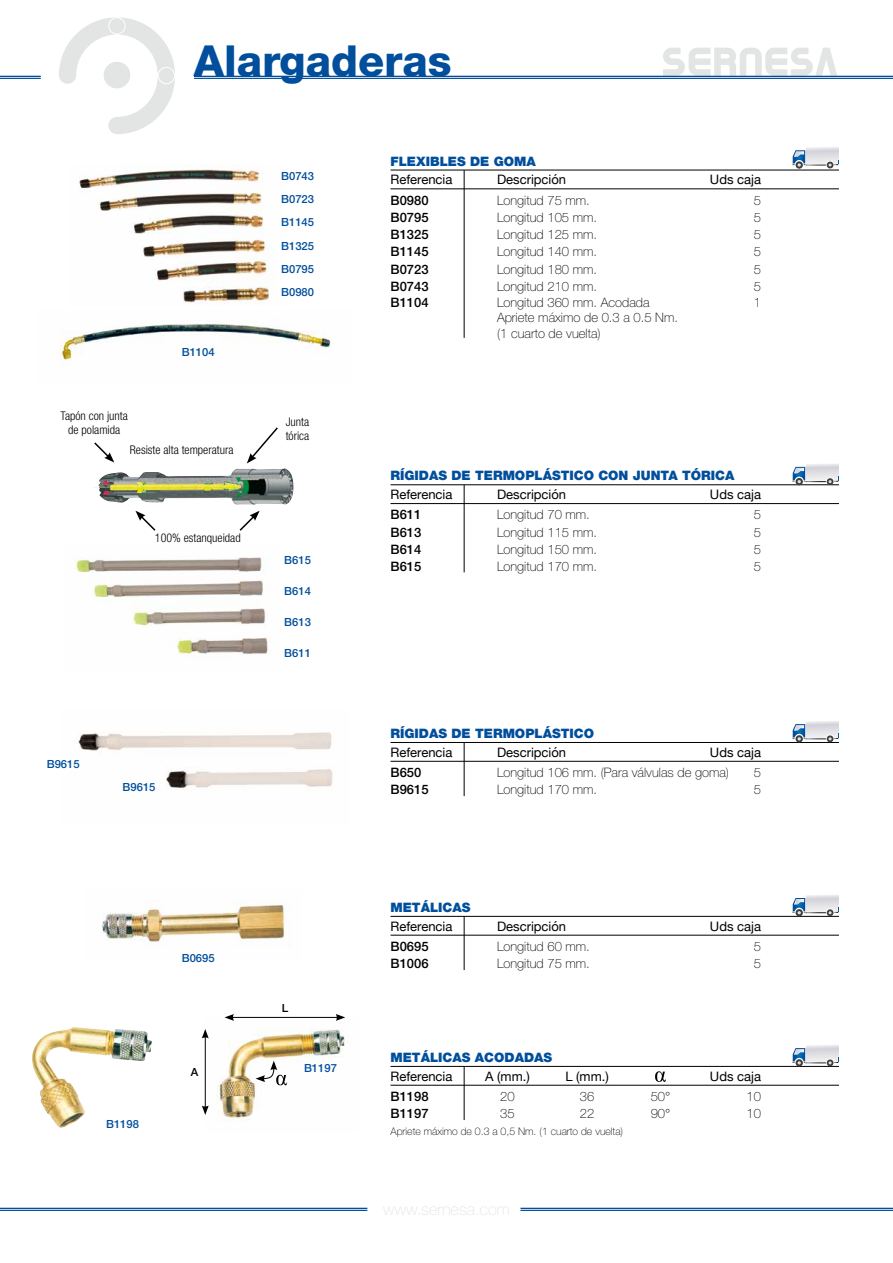
<style>
.page{position:relative;width:893px;height:1263px;background:#fff}
.page>*{position:absolute;margin:0;border:0;box-sizing:border-box;transform-origin:0 0}
.t1{font:800 42.75px "Helvetica Neue LT";color:#004e9c}
.t2{font:100 13.05px/15.6px "Helvetica Neue LT";color:#000}
.t3{font:13.05px "Helvetica Neue";color:#000}
.t4{font:900 13.05px "Helvetica Neue LT";color:#004e9c}
.t5{font:500 13.05px "Helvetica Neue LT";color:#000}
.t6{font:300 condensed 12px/14.4px "Helvetica Neue LT";color:#000;text-align:center}
.t7{font:500 11.25px/23.2px "Helvetica Neue LT";color:#004e9c;text-align:justify}
.t8{font:500 11.25px "Helvetica Neue LT";color:#000}
.t9{font:100 10.5px "Helvetica Neue LT";color:#000}
</style>
<div class="page">
<hr style="left:0;top:76px;width:41px;height:1px;background:#004e9c">
<hr style="left:0;top:78px;width:41px;height:1px;background:#004e9c">
<svg style="left:59px;top:17px;width:116px;height:117px"></svg>
<div style="left:159px;top:68px;width:15px;height:15px;background:#e3e4e4;border-radius:50%"></div>
<svg style="left:663px;top:48px;width:174px;height:28px"></svg>
<hr style="left:194px;top:76px;width:699px;height:1px;background:#004e9c">
<hr style="left:194px;top:78px;width:699px;height:1px;background:#004e9c">
<hr style="left:0;top:1208px;width:367px;height:1px;background:#004e9c">
<hr style="left:0;top:1210px;width:367px;height:1px;background:#004e9c">
<hr style="left:520px;top:1208px;width:373px;height:1px;background:#004e9c">
<hr style="left:520px;top:1210px;width:373px;height:1px;background:#004e9c">
<hr style="left:390px;top:170px;width:449px;height:1px;background:#000">
<hr style="left:390px;top:189px;width:449px;height:1px;background:#000">
<hr style="left:464px;top:170px;width:1px;height:168px;background:#000">
<hr style="left:390px;top:484px;width:449px;height:1px;background:#000">
<hr style="left:390px;top:503px;width:449px;height:1px;background:#000">
<hr style="left:464px;top:485px;width:1px;height:87px;background:#000">
<hr style="left:390px;top:742px;width:449px;height:1px;background:#000">
<hr style="left:390px;top:761px;width:449px;height:1px;background:#000">
<hr style="left:464px;top:742px;width:1px;height:54px;background:#000">
<hr style="left:390px;top:916px;width:449px;height:1px;background:#000">
<hr style="left:390px;top:935px;width:449px;height:1px;background:#000">
<hr style="left:464px;top:916px;width:1px;height:54px;background:#000">
<hr style="left:390px;top:1066px;width:449px;height:1px;background:#000">
<hr style="left:390px;top:1085px;width:449px;height:1px;background:#000">
<svg style="left:655px;top:1071px;width:11px;height:11px"></svg>
<hr style="left:464px;top:1066px;width:1px;height:54px;background:#000">
<img style="left:79px;top:165px;width:196px;height:139px">
<img style="left:60px;top:321px;width:271px;height:41px">
<img style="left:93px;top:468px;width:201px;height:37px">
<svg style="left:135px;top:511px;width:21px;height:20px"></svg>
<svg style="left:239px;top:511px;width:21px;height:20px"></svg>
<svg style="left:247px;top:427px;width:31px;height:36px"></svg>
<svg style="left:94px;top:442px;width:20px;height:20px"></svg>
<img style="left:75px;top:557px;width:196px;height:98px">
<img style="left:78px;top:732px;width:255px;height:57px">
<img style="left:102px;top:901px;width:183px;height:46px">
<img style="left:32px;top:1027px;width:120px;height:101px">
<img style="left:208px;top:1017px;width:137px;height:103px">
<hr style="left:232px;top:1017px;width:106px;height:1px;background:#000">
<svg style="left:225px;top:1014px;width:9px;height:7px"></svg>
<svg style="left:336px;top:1014px;width:9px;height:7px"></svg>
<svg style="left:256px;top:1061px;width:31px;height:24px"></svg>
<hr style="left:205px;top:1036px;width:1px;height:72px;background:#000">
<svg style="left:202px;top:1105px;width:7px;height:10px"></svg>
<svg style="left:202px;top:1029px;width:7px;height:9px"></svg>
<svg style="left:793px;top:147px;width:46px;height:22px"></svg>
<svg style="left:793px;top:464px;width:46px;height:21px"></svg>
<svg style="left:793px;top:721px;width:46px;height:21px"></svg>
<svg style="left:793px;top:895px;width:46px;height:21px"></svg>
<svg style="left:793px;top:1045px;width:46px;height:21px"></svg>
<h1 class="t1" style="left:194px;top:35px;width:259px">Alargaderas</h1>
<p class="t7" style="left:182px;top:340px;width:34px">B1104</p>
<p class="t7" style="left:281px;top:164px;width:34px">B0743<br>B0723<br>B1145<br>B1325<br>B0795<br>B0980</p>
<p class="t6" style="left:61px;top:408px;width:69px">Tapón con junta de polamida</p>
<p class="t6" style="left:286px;top:414px;width:25px;text-align:left">Junta tórica</p>
<p class="t6" style="left:130px;top:443px;width:105px">Resiste alta temperatura</p>
<p class="t6" style="left:155px;top:531px;width:87px">100% estanqueidad</p>
<p class="t7" style="left:47px;top:752px;width:34px">B9615</p>
<p class="t7" style="left:123px;top:775px;width:34px">B9615</p>
<p class="t7" style="left:284px;top:548px;width:28px">B615</p>
<p class="t7" style="left:284px;top:579px;width:28px">B614</p>
<p class="t7" style="left:284px;top:610px;width:28px">B613</p>
<p class="t7" style="left:284px;top:641px;width:28px">B611</p>
<p class="t7" style="left:106px;top:1112px;width:34px">B1198</p>
<p class="t7" style="left:182px;top:946px;width:34px">B0695</p>
<p class="t8" style="left:191px;top:1065px;width:9px">A</p>
<p class="t8" style="left:282px;top:1001px;width:8px">L</p>
<p class="t7" style="left:304px;top:1056px;width:34px">B1197</p>
<p class="t4" style="left:390px;top:153px;width:147px">FLEXIBLES DE GOMA</p>
<p class="t3" style="left:390px;top:170px;width:63px">Referencia</p>
<p class="t3" style="left:497px;top:170px;width:71px">Descripción</p>
<p class="t3" style="left:710px;top:170px;width:53px">Uds caja</p>
<p class="t5" style="left:390px;top:192px;width:40px">B0980</p>
<p class="t2" style="left:497px;top:192px;width:94px">Longitud 75 mm.</p>
<p class="t2" style="left:754px;top:192px;width:9px">5</p>
<p class="t5" style="left:390px;top:210px;width:40px">B0795</p>
<p class="t2" style="left:497px;top:209px;width:102px">Longitud 105 mm.</p>
<p class="t2" style="left:754px;top:209px;width:9px">5</p>
<p class="t5" style="left:390px;top:227px;width:40px">B1325</p>
<p class="t2" style="left:497px;top:227px;width:102px">Longitud 125 mm.</p>
<p class="t2" style="left:754px;top:227px;width:9px">5</p>
<p class="t5" style="left:390px;top:244px;width:40px">B1145</p>
<p class="t2" style="left:497px;top:244px;width:102px">Longitud 140 mm.</p>
<p class="t2" style="left:754px;top:244px;width:9px">5</p>
<p class="t5" style="left:390px;top:261px;width:40px">B0723</p>
<p class="t2" style="left:497px;top:261px;width:102px">Longitud 180 mm.</p>
<p class="t2" style="left:754px;top:261px;width:9px">5</p>
<p class="t5" style="left:390px;top:279px;width:40px">B0743</p>
<p class="t2" style="left:497px;top:278px;width:102px">Longitud 210 mm.</p>
<p class="t2" style="left:754px;top:278px;width:9px">5</p>
<p class="t5" style="left:390px;top:294px;width:40px">B1104</p>
<p class="t2" style="left:497px;top:294px;width:154px">Longitud 360 mm. Acodada</p>
<p class="t2" style="left:754px;top:294px;width:9px">1</p>
<p class="t2" style="left:497px;top:310px;width:183px">Apriete máximo de 0.3 a 0.5 Nm. (1 cuarto de vuelta)</p>
<p class="t4" style="left:390px;top:468px;width:345px">RÍGIDAS DE TERMOPLÁSTICO CON JUNTA TÓRICA</p>
<p class="t3" style="left:390px;top:485px;width:63px">Referencia</p>
<p class="t3" style="left:497px;top:485px;width:71px">Descripción</p>
<p class="t3" style="left:710px;top:485px;width:53px">Uds caja</p>
<p class="t5" style="left:390px;top:507px;width:32px">B611</p>
<p class="t2" style="left:497px;top:507px;width:94px">Longitud 70 mm.</p>
<p class="t2" style="left:754px;top:507px;width:9px">5</p>
<p class="t5" style="left:390px;top:524px;width:32px">B613</p>
<p class="t2" style="left:497px;top:524px;width:102px">Longitud 115 mm.</p>
<p class="t2" style="left:754px;top:524px;width:9px">5</p>
<p class="t5" style="left:390px;top:541px;width:32px">B614</p>
<p class="t2" style="left:497px;top:541px;width:102px">Longitud 150 mm.</p>
<p class="t2" style="left:754px;top:541px;width:9px">5</p>
<p class="t5" style="left:390px;top:559px;width:32px">B615</p>
<p class="t2" style="left:497px;top:559px;width:102px">Longitud 170 mm.</p>
<p class="t2" style="left:754px;top:559px;width:9px">5</p>
<p class="t4" style="left:390px;top:726px;width:205px">RÍGIDAS DE TERMOPLÁSTICO</p>
<p class="t3" style="left:390px;top:743px;width:63px">Referencia</p>
<p class="t3" style="left:497px;top:743px;width:71px">Descripción</p>
<p class="t3" style="left:710px;top:743px;width:53px">Uds caja</p>
<p class="t5" style="left:390px;top:765px;width:32px">B650</p>
<p class="t2" style="left:497px;top:765px;width:233px">Longitud 106 mm. (Para válvulas de goma)</p>
<p class="t2" style="left:754px;top:765px;width:9px">5</p>
<p class="t5" style="left:390px;top:782px;width:40px">B9615</p>
<p class="t2" style="left:497px;top:782px;width:102px">Longitud 170 mm.</p>
<p class="t2" style="left:754px;top:782px;width:9px">5</p>
<p class="t4" style="left:390px;top:899px;width:82px">METÁLICAS</p>
<p class="t3" style="left:390px;top:917px;width:63px">Referencia</p>
<p class="t3" style="left:497px;top:917px;width:71px">Descripción</p>
<p class="t3" style="left:710px;top:917px;width:53px">Uds caja</p>
<p class="t5" style="left:390px;top:938px;width:40px">B0695</p>
<p class="t2" style="left:497px;top:938px;width:94px">Longitud 60 mm.</p>
<p class="t2" style="left:754px;top:938px;width:9px">5</p>
<p class="t5" style="left:390px;top:956px;width:40px">B1006</p>
<p class="t2" style="left:497px;top:956px;width:94px">Longitud 75 mm.</p>
<p class="t2" style="left:754px;top:956px;width:9px">5</p>
<p class="t4" style="left:390px;top:1049px;width:163px">METÁLICAS ACODADAS</p>
<p class="t3" style="left:390px;top:1067px;width:63px">Referencia</p>
<p class="t3" style="left:485px;top:1067px;width:46px">A (mm.)</p>
<p class="t3" style="left:565px;top:1067px;width:45px">L (mm.)</p>
<p class="t3" style="left:710px;top:1067px;width:53px">Uds caja</p>
<p class="t5" style="left:390px;top:1089px;width:40px">B1198</p>
<p class="t2" style="left:500px;top:1088px;width:16px">20</p>
<p class="t2" style="left:580px;top:1088px;width:16px">36</p>
<p class="t2" style="left:651px;top:1088px;width:21px">50°</p>
<p class="t2" style="left:747px;top:1088px;width:16px">10</p>
<p class="t5" style="left:390px;top:1106px;width:40px">B1197</p>
<p class="t2" style="left:500px;top:1106px;width:16px">35</p>
<p class="t2" style="left:580px;top:1106px;width:16px">22</p>
<p class="t2" style="left:651px;top:1106px;width:21px">90°</p>
<p class="t2" style="left:747px;top:1106px;width:16px">10</p>
<p class="t9" style="left:390px;top:1125px;width:234px">Apriete máximo de 0.3 a 0,5 Nm. (1 cuarto de vuelta)</p>
</div>
